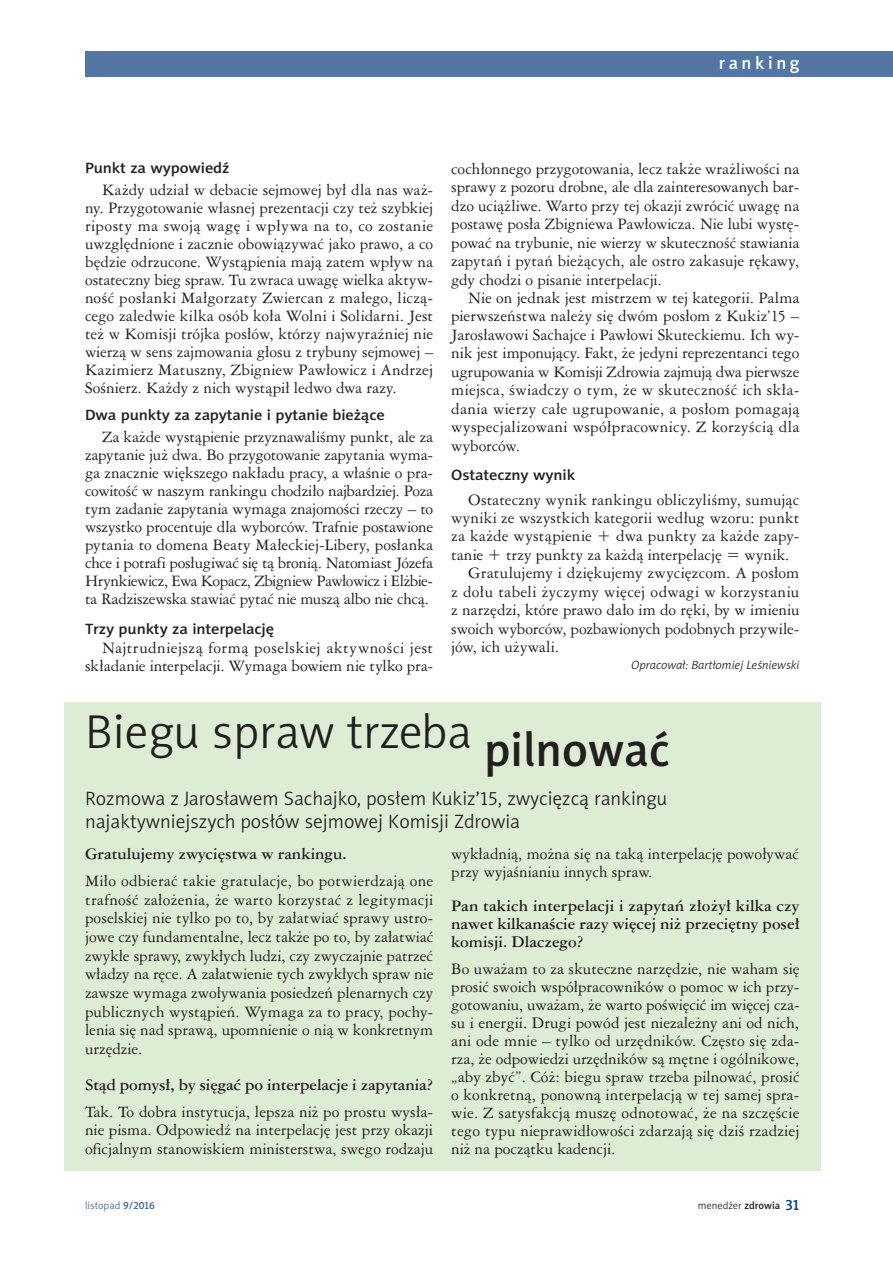
<style>
.page{position:relative;width:893px;height:1263px;background:#fff}
.page>*{position:absolute;margin:0;border:0;box-sizing:border-box;transform-origin:0 0}
.t1{font:48px "Naomi Sans EFN Light";color:#231f20}
.t2{font:19.5px/22.5px "Naomi Sans EFN Light";color:#231f20}
.t3{font:18px "Naomi Sans EFN Medium";letter-spacing:.2em;color:#fff}
.t4{font:15px/18px "Ameri Garmnd PL";color:#231f20;text-align:justify}
.t5{font:700 15px/18px "Ameri Garmnd PL";color:#231f20;text-align:justify}
.t6{font:15px/18px "Ameri Garmnd PL";letter-spacing:.02em;color:#231f20;text-align:right}
.t7{font:15px "Naomi Sans EFN Medium";letter-spacing:-.01em;color:#231f20;scale:1.1 1}
.t8{font:italic 12px "Naomi Sans EFN Light";color:#231f20}
.t9{font:10.5px "Naomi Sans EFN Light";color:#231f20}
.t10{font:10.5px "Naomi Sans EFN Light";color:#3d6799}
.s1{font-family:"Naomi Sans EFN Medium"}
.s2{font-family:"Naomi Sans EFN Medium";font-size:15px;color:#004279}
</style>
<div class="page">
<div style="left:85px;top:51px;width:808px;height:26px;background:#5476a5"></div>
<div style="left:64px;top:702px;width:757px;height:468px;background:#ddedd4"></div>
<p class="t3" style="left:719px;top:52px;width:82px">ranking</p>
<p class="t7" style="left:85px;top:159px;width:133px">Punkt za wypowiedź</p>
<p class="t4" style="left:85px;top:181px;width:350px;text-indent:17px">Każdy udział w debacie sejmowej był dla nas waż&shy;ny. Przygotowanie własnej prezentacji czy też szybkiej riposty ma swoją wagę i wpływa na to, co zostanie uwzględnione i zacznie obowiązywać jako prawo, a co będzie odrzucone. Wystąpienia mają zatem wpływ na ostateczny bieg spraw. Tu zwraca uwagę wielka aktyw&shy;ność posłanki Małgorzaty Zwiercan z małego, liczą&shy;cego zaledwie kilka osób koła Wolni i Solidarni. Jest też w Komisji trójka posłów, którzy najwyraźniej nie wierzą w sens zajmowania głosu z trybuny sejmowej – Kazimierz Matuszny, Zbigniew Pawłowicz i Andrzej Sośnierz. Każdy z nich wystąpił ledwo dwa razy.</p>
<p class="t7" style="left:85px;top:406px;width:274px">Dwa punkty za zapytanie i pytanie bieżące</p>
<p class="t4" style="left:85px;top:427px;width:350px;text-indent:17px">Za każde wystąpienie przyznawaliśmy punkt, ale za zapytanie już dwa. Bo przygotowanie zapytania wyma&shy;ga znacznie większego nakładu pracy, a właśnie o pra&shy;cowitość w naszym rankingu chodziło najbardziej. Poza tym zadanie zapytania wymaga znajomości rzeczy – to wszystko procentuje dla wyborców. Trafnie postawione pytania to domena Beaty Małeckiej-Libery, posłanka chce i potrafi posługiwać się tą bronią. Natomiast Józefa Hrynkiewicz, Ewa Kopacz, Zbigniew Pawłowicz i Elżbie&shy;ta Radziszewska stawiać pytać nie muszą albo nie chcą.</p>
<p class="t7" style="left:85px;top:620px;width:173px">Trzy punkty za interpelację</p>
<p class="t6" style="left:85px;top:638px;width:350px">Najtrudniejszą formą poselskiej aktywności jest składanie interpelacji. Wymaga bowiem nie tylko pra-</p>
<p class="t4" style="left:451px;top:159px;width:350px;line-height:18.5px">cochłonnego przygotowania, lecz także wrażliwości na sprawy z pozoru drobne, ale dla zainteresowanych bar&shy;dzo uciążliwe. Warto przy tej okazji zwrócić uwagę na postawę posła Zbigniewa Pawłowicza. Nie lubi wystę&shy;pować na trybunie, nie wierzy w skuteczność stawiania zapytań i pytań bieżących, ale ostro zakasuje rękawy, gdy chodzi o pisanie interpelacji.</p>
<p class="t4" style="left:451px;top:288px;width:350px;line-height:18.5px;text-indent:17px">Nie on jednak jest mistrzem w tej kategorii. Palma pierwszeństwa należy się dwóm posłom z Kukiz’15 – Jarosławowi Sachajce i Pawłowi Skuteckiemu. Ich wy&shy;nik jest imponujący. Fakt, że jedyni reprezentanci tego ugrupowania w Komisji Zdrowia zajmują dwa pierwsze miejsca, świadczy o tym, że w skuteczność ich skła&shy;dania wierzy całe ugrupowanie, a posłom pomagają wyspecjalizowani współpracownicy. Z korzyścią dla wyborców.</p>
<p class="t7" style="left:451px;top:466px;width:114px">Ostateczny wynik</p>
<p class="t4" style="left:468px;top:490px;width:333px">Ostateczny wynik rankingu obliczyliśmy, sumując</p>
<p class="t4" style="left:451px;top:508px;width:350px">wyniki ze wszystkich kategorii według wzoru: punkt</p>
<p class="t4" style="left:451px;top:527px;width:350px">za każde wystąpienie + dwa punkty za każde zapy-</p>
<p class="t4" style="left:451px;top:545px;width:340px">tanie + trzy punkty za każdą interpelację = wynik.</p>
<p class="t4" style="left:468px;top:564px;width:333px">Gratulujemy i dziękujemy zwycięzcom. A posłom</p>
<p class="t6" style="left:451px;top:582px;width:350px">z dołu tabeli życzymy więcej odwagi w korzystaniu</p>
<p class="t4" style="left:451px;top:601px;width:350px">z narzędzi, które prawo dało im do ręki, by w imieniu</p>
<p class="t4" style="left:451px;top:619px;width:350px">swoich wyborców, pozbawionych podobnych przywile-</p>
<p class="t4" style="left:451px;top:638px;width:109px">jów, ich używali.</p>
<p class="t8" style="left:631px;top:658px;width:170px">Opracował: Bartłomiej Leśniewski</p>
<h1 class="t1" style="left:85px;top:704px;width:586px">Biegu spraw trzeba <span class="s1">pilnować</span></h1>
<h2 class="t2" style="left:85px;top:787px;width:584px">Rozmowa z Jarosławem Sachajko, posłem Kukiz’15, zwycięzcą rankingu najaktywniejszych posłów sejmowej Komisji Zdrowia</h2>
<p class="t5" style="left:85px;top:844px;width:263px">Gratulujemy zwycięstwa w rankingu.</p>
<p class="t4" style="left:85px;top:871px;width:350px;line-height:18.6px">Miło odbierać takie gratulacje, bo potwierdzają one trafność założenia, że warto korzystać z legitymacji poselskiej nie tylko po to, by załatwiać sprawy ustro&shy;jowe czy fundamentalne, lecz także po to, by załatwiać zwykłe sprawy, zwykłych ludzi, czy zwyczajnie patrzeć władzy na ręce. A załatwienie tych zwykłych spraw nie zawsze wymaga zwoływania posiedzeń plenarnych czy publicznych wystąpień. Wymaga za to pracy, pochy&shy;lenia się nad sprawą, upomnienie o nią w konkretnym urzędzie.</p>
<p class="t5" style="left:85px;top:1075px;width:350px">Stąd pomysł, by sięgać po interpelacje i zapytania?</p>
<p class="t4" style="left:85px;top:1102px;width:350px;line-height:18.6px">Tak. To dobra instytucja, lepsza niż po prostu wysła&shy;nie pisma. Odpowiedź na interpelację jest przy okazji oficjalnym stanowiskiem ministerstwa, swego rodzaju</p>
<p class="t4" style="left:451px;top:844px;width:349px">wykładnią, można się na taką interpelację powoływać przy wyjaśnianiu innych spraw.</p>
<p class="t5" style="left:451px;top:897px;width:350px">Pan takich interpelacji i zapytań złożył kilka czy nawet kilkanaście razy więcej niż przeciętny poseł komisji. Dlaczego?</p>
<p class="t4" style="left:451px;top:959px;width:350px">Bo uważam to za skuteczne narzędzie, nie waham się prosić swoich współpracowników o pomoc w ich przy&shy;gotowaniu, uważam, że warto poświęcić im więcej cza&shy;su i energii. Drugi powód jest niezależny ani od nich, ani ode mnie – tylko od urzędników. Często się zda&shy;rza, że odpowiedzi urzędników są mętne i ogólnikowe, „aby zbyć”. Cóż: biegu spraw trzeba pilnować, prosić o konkretną, ponowną interpelacją w tej samej spra&shy;wie. Z satysfakcją muszę odnotować, że na szczęście tego typu nieprawidłowości zdarzają się dziś rzadziej niż na początku kadencji.</p>
<p class="t10" style="left:85px;top:1199px;width:71px">listopad <span class="s1">9/2016</span></p>
<p class="t9" style="left:698px;top:1199px;width:103px">menedżer <span class="s1">zdrowia</span> <span class="s2">31</span></p>
</div>
